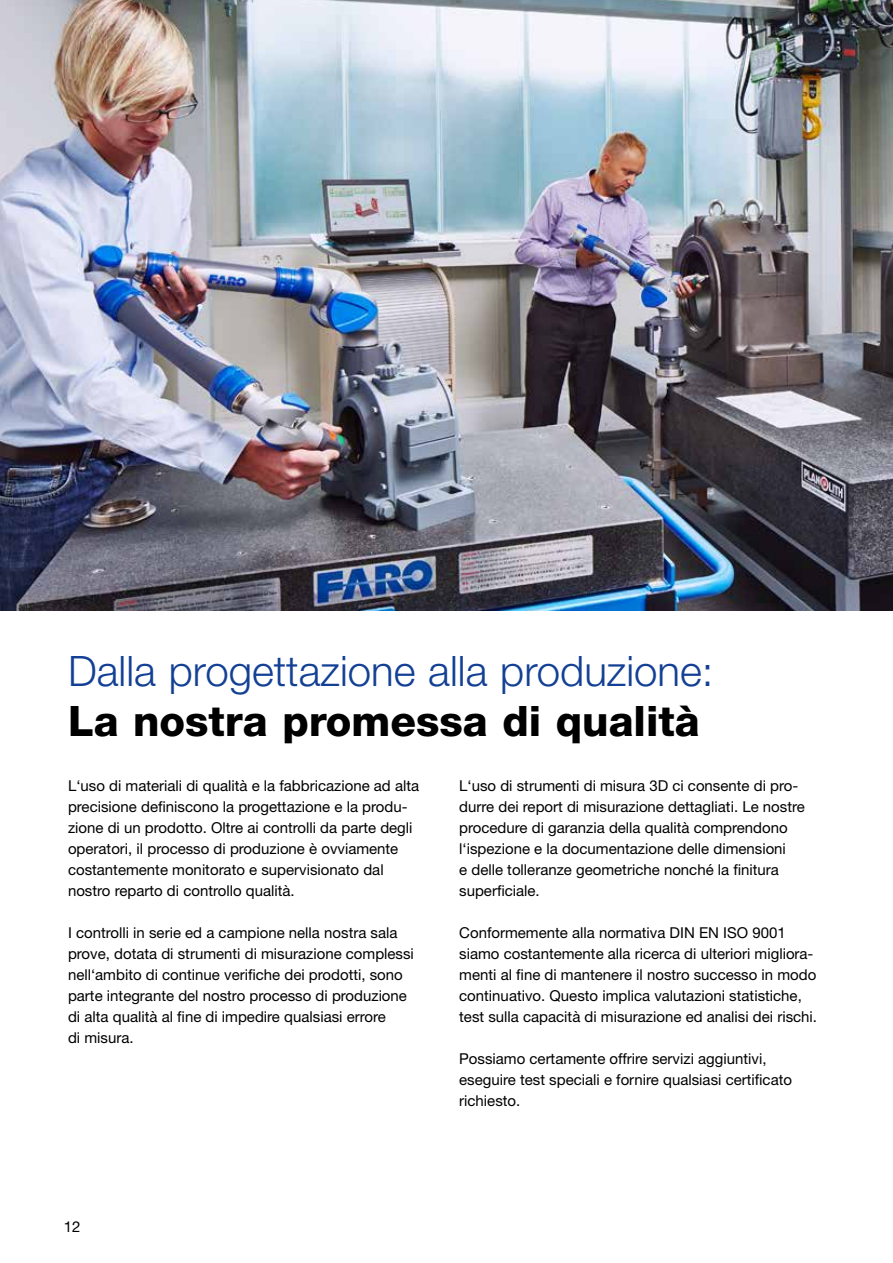
<style>
.page{position:relative;width:893px;height:1263px;background:#fff}
.page>*{position:absolute;margin:0;border:0;box-sizing:border-box;transform-origin:0 0}
.t1{font:300 42px "Helvetica Neue";color:#134094}
.t2{font:800 42px "Helvetica Neue";color:#000}
.t3{font:15px/21px "Helvetica Neue";color:#000}
</style>
<div class="page">
<img style="left:0;top:0;width:893px;height:611px">
<h1 class="t1" style="left:68px;top:645px;width:647px">Dalla progettazione alla produzione:</h1>
<h1 class="t2" style="left:68px;top:696px;width:633px">La nostra promessa di qualità</h1>
<p class="t3" style="left:68px;top:775px;width:353px">L‘uso di materiali di qualità e la fabbricazione ad alta precisione definiscono la progettazione e la produ&shy;zione di un prodotto. Oltre ai controlli da parte degli operatori, il processo di produzione è ovviamente costantemente monitorato e supervisionato dal nostro reparto di controllo qualità.</p>
<p class="t3" style="left:68px;top:922px;width:347px">I controlli in serie ed a campione nella nostra sala prove, dotata di strumenti di misurazione complessi nell‘ambito di continue verifiche dei prodotti, sono parte integrante del nostro processo di produzione di alta qualità al fine di impedire qualsiasi errore<br>di misura.</p>
<p class="t3" style="left:459px;top:775px;width:347px">L‘uso di strumenti di misura 3D ci consente di pro&shy;durre dei report di misurazione dettagliati. Le nostre procedure di garanzia della qualità comprendono l‘ispezione e la documentazione delle dimensioni<br>e delle tolleranze geometriche nonché la finitura superficiale.</p>
<p class="t3" style="left:459px;top:922px;width:359px">Conformemente alla normativa DIN EN ISO 9001 siamo costantemente alla ricerca di ulteriori migliora&shy;menti al fine di mantenere il nostro successo in modo continuativo. Questo implica valutazioni statistiche, test sulla capacità di misurazione ed analisi dei rischi.</p>
<p class="t3" style="left:459px;top:1048px;width:334px">Possiamo certamente offrire servizi aggiuntivi, eseguire test speciali e fornire qualsiasi certificato richiesto.</p>
<p class="t3" style="left:64px;top:1215px;width:18px">12</p>
</div>
